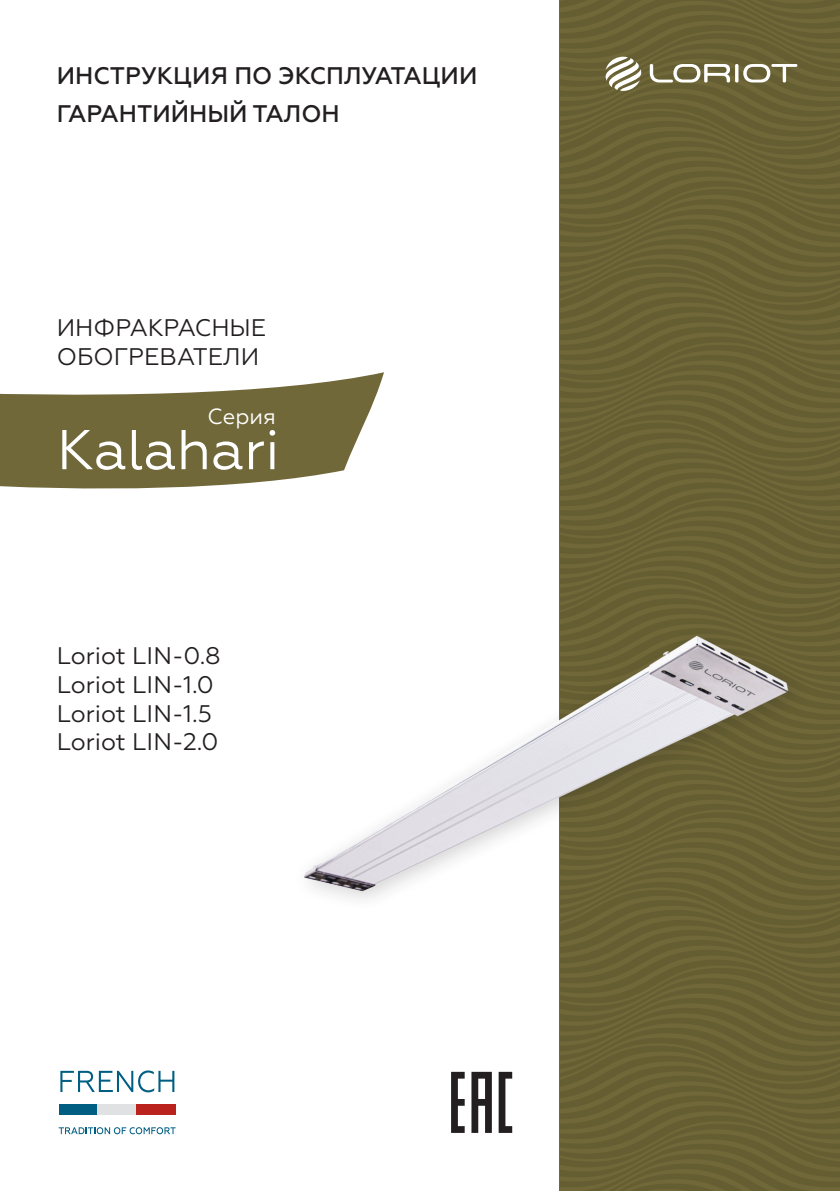
<style>
.page{position:relative;width:840px;height:1191px;background:#fff}
.page>*{position:absolute;margin:0;border:0;box-sizing:border-box;transform-origin:0 0}
.t1{font:56px "Geometria";color:#fff}
.t2{font:24px/28.8px "Geometria";color:#231f20}
.t3{font:500 24px "Geometria";color:#231f20}
.t4{font:22px "Geometria";color:#fff}
</style>
<div class="page">
<svg style="left:0;top:372px;width:384px;height:117px;fill:#716839"></svg>
<svg style="left:559px;top:0;width:280px;height:1191px;background:#6a6336"></svg>
<div style="left:59px;top:1104px;width:39px;height:11px;background:#005e83"></div>
<div style="left:97px;top:1104px;width:39px;height:11px;background:#e0e1e3"></div>
<div style="left:136px;top:1104px;width:39px;height:11px;background:#b9221d"></div>
<svg style="left:60px;top:1070px;width:114px;height:22px"></svg>
<svg style="left:59px;top:1127px;width:116px;height:7px"></svg>
<img style="left:304px;top:624px;width:524px;height:297px">
<svg style="left:451px;top:1071px;width:61px;height:61px"></svg>
<p class="t3" style="left:57px;top:61px;width:422px">ИНСТРУКЦИЯ ПО ЭКСПЛУАТАЦИИ</p>
<p class="t3" style="left:57px;top:100px;width:284px">ГАРАНТИЙНЫЙ ТАЛОН</p>
<p class="t2" style="left:57px;top:313px;width:211px">ИНФРАКРАСНЫЕ<br>ОБОГРЕВАТЕЛИ</p>
<p class="t4" style="left:207px;top:404px;width:70px">Серия</p>
<p class="t1" style="left:57px;top:417px;width:224px">Kalahari</p>
<p class="t2" style="left:57px;top:641px;width:165px">Loriot LIN-0.8</p>
<p class="t2" style="left:57px;top:670px;width:158px">Loriot LIN-1.0</p>
<p class="t2" style="left:57px;top:699px;width:157px">Loriot LIN-1.5</p>
<p class="t2" style="left:57px;top:727px;width:163px">Loriot LIN-2.0</p>
</div>
